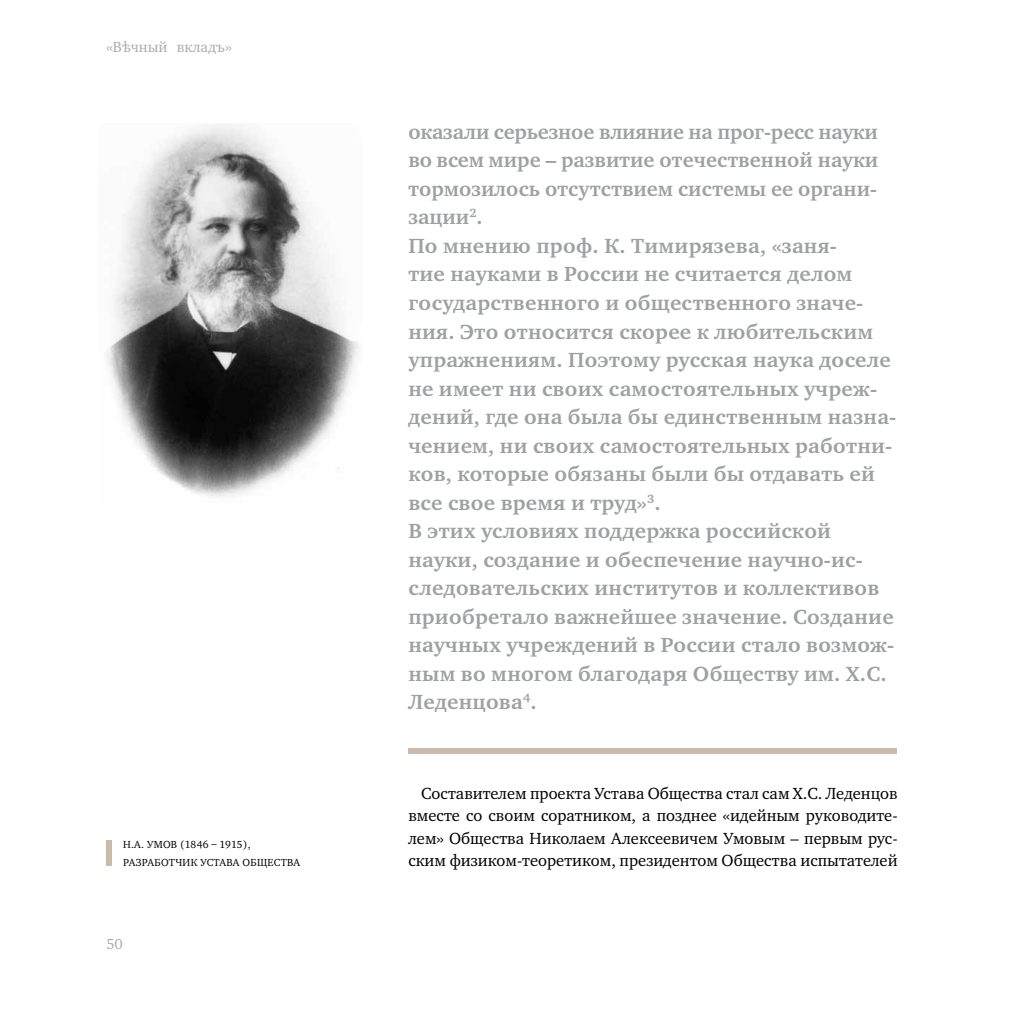
<style>
.page{position:relative;width:1021px;height:1021px;background:#fff}
.page>*{position:absolute;margin:0;border:0;box-sizing:border-box;transform-origin:0 0}
.t1{font:700 21px/28.5px "Charter ITC";letter-spacing:.01em;color:#9ea1a2}
.t2{font:16.5px/22.5px "Charter ITC";color:#000;text-align:justify}
.t3{font:15px "Charter ITC";color:#aaacae}
.t4{font:10.5px/18px "Charter ITC";letter-spacing:.03em;color:#000}
</style>
<div class="page">
<img style="left:107px;top:124px;width:252px;height:373px">
<div style="left:106px;top:840px;width:5px;height:25px;background:#cbbbac"></div>
<div style="left:408px;top:748px;width:488px;height:5px;background:#cbbbac"></div>
<p class="t3" style="left:106px;top:37px;width:127px">«Вѣчный вкладъ»</p>
<p class="t4" style="left:123px;top:835px;width:179px">Н.А. УМОВ (1846 – 1915),<br>РАЗРАБОТЧИК УСТАВА ОБЩЕСТВА</p>
<p class="t3" style="left:106px;top:934px;width:18px">50</p>
<p class="t1" style="left:408px;top:118px;width:489px">оказали серьезное влияние на прог-ресс науки во всем мире – развитие отечественной науки тормозилось отсутствием системы ее органи&shy;зации<sup>2</sup>.<br>По мнению проф. К. Тимирязева, «заня-<br>тие науками в России не считается делом государственного и общественного значе&shy;ния. Это относится скорее к любительским упражнениям. Поэтому русская наука доселе не имеет ни своих самостоятельных учреж&shy;дений, где она была бы единственным назна&shy;чением, ни своих самостоятельных работни&shy;ков, которые обязаны были бы отдавать ей все свое время и труд»<sup>3</sup>.<br>В этих условиях поддержка российской науки, создание и обеспечение научно-ис&shy;следовательских институтов и коллективов приобретало важнейшее значение. Создание научных учреждений в России стало возмож&shy;ным во многом благодаря Обществу им. Х.С.<br>Леденцова<sup>4</sup>.</p>
<p class="t2" style="left:408px;top:781px;width:490px;text-indent:13px">Составителем проекта Устава Общества стал сам Х.С. Леденцов вместе со своим соратником, а позднее «идейным руководите&shy;лем» Общества Николаем Алексеевичем Умовым – первым рус&shy;ским физиком-теоретиком, президентом Общества испытателей</p>
</div>
